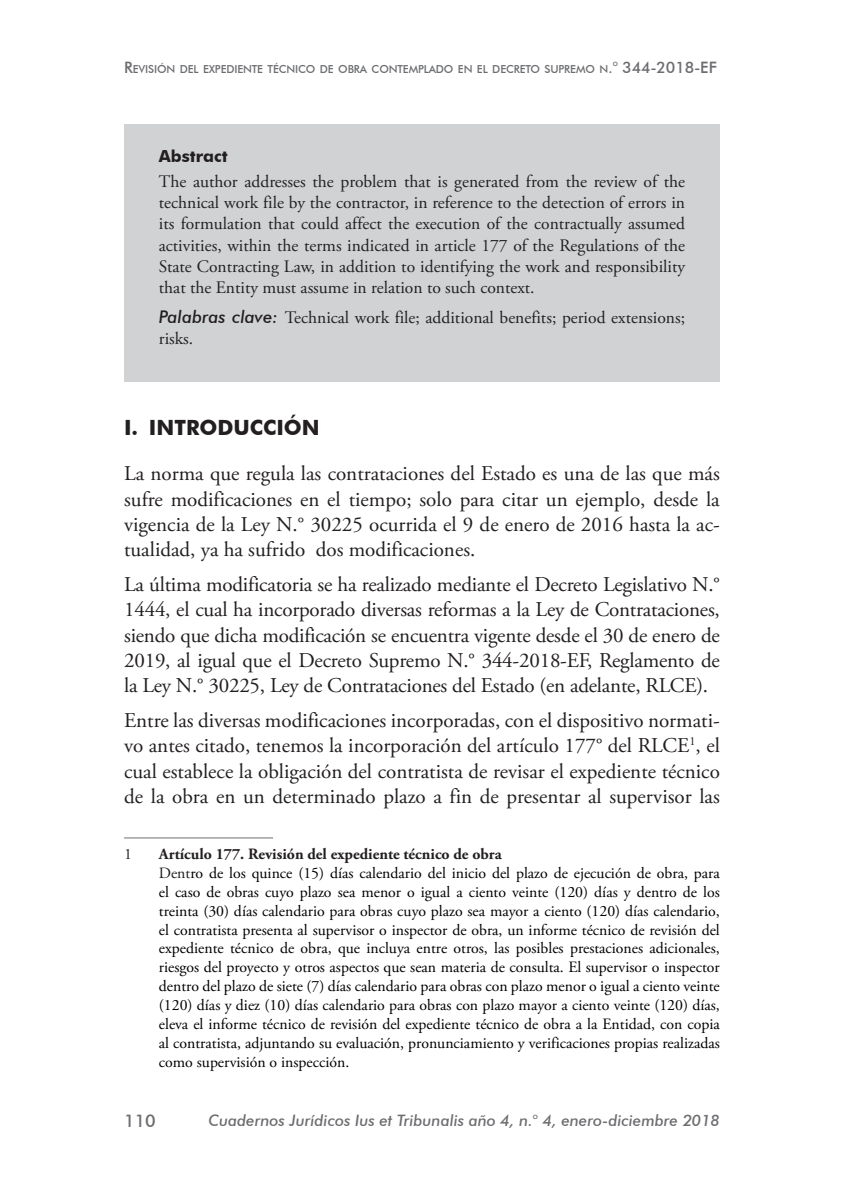
<style>
.page{position:relative;width:844px;height:1191px;background:#fff}
.page>*{position:absolute;margin:0;border:0;box-sizing:border-box;transform-origin:0 0}
.Textos{font:21px/25.2px "Adobe Garamond Pro";color:#231f20;text-align:justify}
.Subtítulo{font:700 21px "Futura BT";color:#231f20}
.Resumen_texto{font:17.5px/21px "Adobe Garamond Pro";color:#212121;text-align:justify}
.t1{font:500 17.5px "Futura BT";color:#6c6d70}
.t2{font:700 16.62px "Futura BT";color:#231f20}
.t3{font:15.75px/18.9px "Adobe Garamond Pro";color:#000;text-align:justify}
.t4{font:italic 500 15.75px "Futura BT";color:#6c6d70}
.t5{font:700 15.75px "Adobe Garamond Pro";color:#231f20}
.t6{font:15.75px "Adobe Garamond Pro";color:#231f20}
.t7{font:500 11.03px "Futura BT";letter-spacing:-.015em;color:#6c6d70}
.s1{font-size:15.75px}
.s2{font-family:"Futura BT";font-weight:500;font-style:italic;color:#231f20}
.s3{color:#231f20}
</style>
<div class="page">
<div style="left:124px;top:124px;width:595px;height:257px;background:#d1d2d4"></div>
<hr style="left:124px;top:837px;width:149px;height:1px;background:#6c6d70">
<p class="t7" style="left:124px;top:62px;width:594px"><span class="s1">R</span>EVISIÓN DEL EXPEDIENTE TÉCNICO DE OBRA CONTEMPLADO EN EL DECRETO SUPREMO N<span class="s1">.°</span> <span class="s1">344-2018-EF</span></p>
<p class="t2" style="left:159px;top:145px;width:70px">Abstract</p>
<p class="Resumen_texto" style="left:159px;top:172px;width:527px">The author addresses the problem that is generated from the review of the technical work file by the contractor, in reference to the detection of errors in its formulation that could affect the execution of the contractually assumed activities, within the terms indicated in article 177 of the Regulations of the State Contracting Law, in addition to identifying the work and responsibility that the Entity must assume in relation to such context.</p>
<p class="Resumen_texto" style="left:159px;top:308px;width:527px"><span class="s2">Palabras clave:</span> Technical work file; additional benefits; period extensions; risks.</p>
<p class="Subtítulo" style="left:124px;top:415px;width:197px">I. INTRODUCCIÓN</p>
<p class="Textos" style="left:124px;top:462px;width:597px">La norma que regula las contrataciones del Estado es una de las que más sufre modificaciones en el tiempo; solo para citar un ejemplo, desde la vigencia de la Ley N.° 30225 ocurrida el 9 de enero de 2016 hasta la ac&shy;tualidad, ya ha sufrido dos modificaciones.</p>
<p class="Textos" style="left:124px;top:572px;width:597px">La última modificatoria se ha realizado mediante el Decreto Legislativo N.° 1444, el cual ha incorporado diversas reformas a la Ley de Contrataciones, siendo que dicha modificación se encuentra vigente desde el 30 de enero de 2019, al igual que el Decreto Supremo N.° 344-2018-EF, Reglamento de la Ley N.° 30225, Ley de Contrataciones del Estado (en adelante, RLCE).</p>
<p class="Textos" style="left:124px;top:708px;width:597px">Entre las diversas modificaciones incorporadas, con el dispositivo normati&shy;vo antes citado, tenemos la incorporación del artículo 177° del RLCE<sup>1</sup>, el cual establece la obligación del contratista de revisar el expediente técnico de la obra en un determinado plazo a fin de presentar al supervisor las</p>
<p class="t6" style="left:124px;top:844px;width:9px">1</p>
<p class="t5" style="left:159px;top:844px;width:344px">Artículo 177. Revisión del expediente técnico de obra</p>
<p class="t3" style="left:159px;top:864px;width:562px"><span class="s3">Dent</span>ro de los quince (15) días calendario del inicio del plazo de ejecución de obra, para el caso de obras cuyo plazo sea menor o igual a ciento veinte (120) días y dentro de los treinta (30) días calendario para obras cuyo plazo sea mayor a ciento (120) días calendario, el contratista presenta al supervisor o inspector de obra, un informe técnico de revisión del expediente técnico de obra, que incluya entre otros, las posibles prestaciones adicionales, riesgos del proyecto y otros aspectos que sean materia de consulta. El supervisor o inspector dentro del plazo de siete (7) días calendario para obras con plazo menor o igual a ciento veinte (120) días y diez (10) días calendario para obras con plazo mayor a ciento veinte (120) días, eleva el informe técnico de revisión del expediente técnico de obra a la Entidad, con copia al contratista, adjuntando su evaluación, pronunciamiento y verificaciones propias realizadas como supervisión o inspección.</p>
<p class="t1" style="left:124px;top:1110px;width:33px">110</p>
<p class="t4" style="left:208px;top:1111px;width:512px">Cuadernos Jurídicos Ius et Tribunalis año 4, n.° 4, enero-diciembre 2018</p>
</div>
